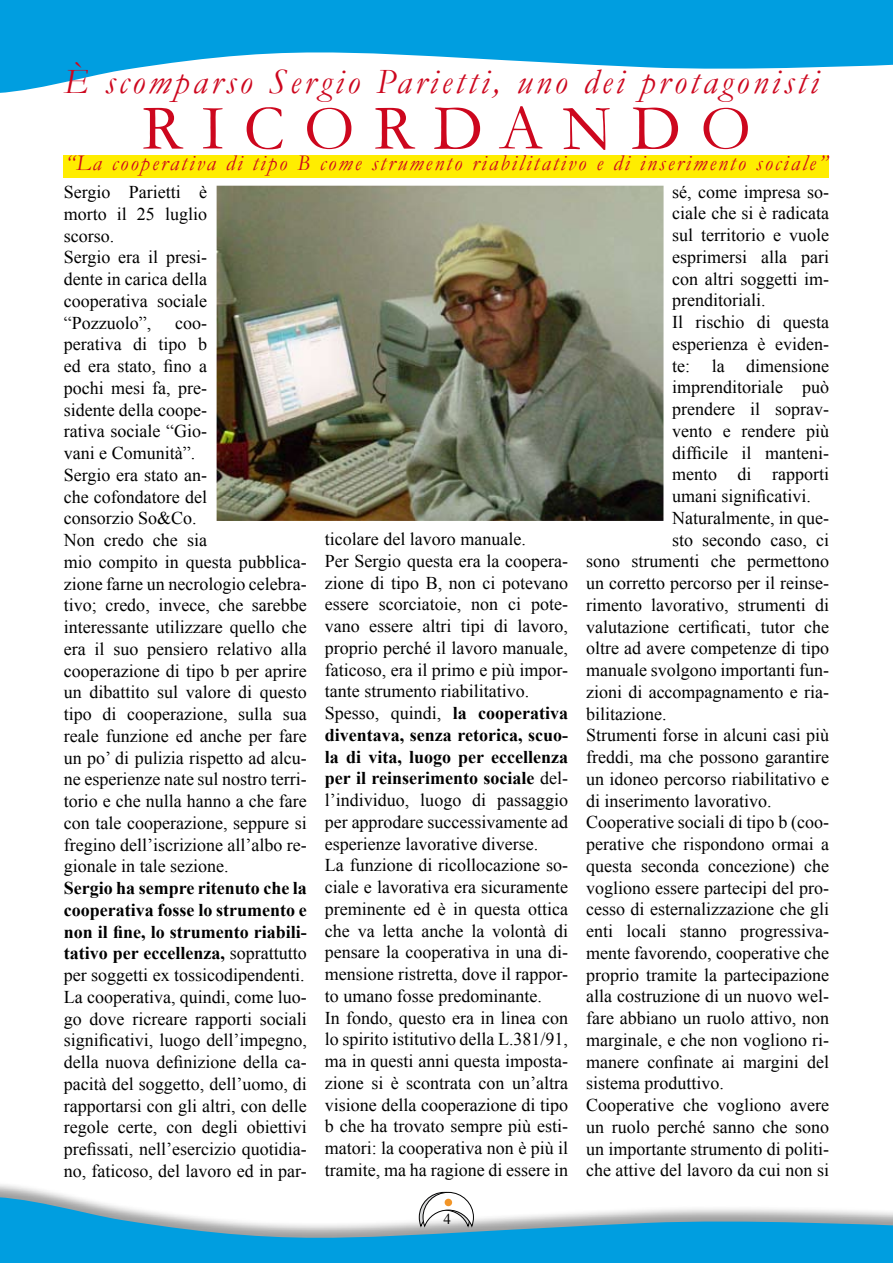
<style>
.page{position:relative;width:893px;height:1263px;background:#fff}
.page>*{position:absolute;margin:0;border:0;box-sizing:border-box;transform-origin:0 0}
.t1{font:64.5px "Garamond";letter-spacing:.3em;color:#cd071e}
.t2{font:italic 36px "Garamond";letter-spacing:.1em;color:#cd071e}
.t3{font:italic 22.5px "Garamond";letter-spacing:.1em;color:#cd071e}
.t4{font:18px/21.8px "Times New Roman";color:#000}
.t5{font:15px "Times New Roman";color:#000}
.s1{font-weight:700}
</style>
<div class="page">
<svg style="left:0;top:1195px;width:892px;height:68px;fill:#009ee0"></svg>
<svg style="left:0;top:0;width:892px;height:93px;fill:#009ee0"></svg>
<svg style="left:418px;top:1191px;width:56px;height:37px"></svg>
<div style="left:445px;top:1199px;width:7px;height:7px;background:#f29527;border-radius:50%"></div>
<svg style="left:892px;top:1212px;width:1px;height:51px"></svg>
<svg style="left:892px;top:0;width:1px;height:65px"></svg>
<img style="left:217px;top:186px;width:447px;height:335px">
<div style="left:64px;top:156px;width:765px;height:22px;background:#ffed00"></div>
<h2 class="t2" style="left:64px;top:57px;width:756px">È scomparso Sergio Parietti, uno dei protagonisti</h2>
<h1 class="t1" style="left:142px;top:85px;width:610px">RICORDANDO</h1>
<p class="t4" style="left:64px;top:181px;width:145px">Sergio Parietti è morto il 25 luglio scorso.<br>Sergio era il presi&shy;dente in carica della cooperativa sociale “Pozzuolo”,</p>
<p class="t3" style="left:64px;top:148px;width:764px">“La cooperativa di tipo B come strumento riabilitativo e di inserimento sociale”</p>
<p class="t4" style="left:672px;top:181px;width:159px">sé, come impresa so-</p>
<p class="t4" style="left:672px;top:202px;width:159px">ciale che si è radicata</p>
<p class="t4" style="left:672px;top:224px;width:159px">sul territorio e vuole</p>
<p class="t4" style="left:672px;top:246px;width:159px">esprimersi alla pari</p>
<p class="t4" style="left:672px;top:268px;width:159px">con altri soggetti im-</p>
<p class="t4" style="left:672px;top:289px;width:95px">prenditoriali.</p>
<p class="t4" style="left:672px;top:311px;width:159px">Il rischio di questa</p>
<p class="t4" style="left:672px;top:333px;width:159px">esperienza è eviden-</p>
<p class="t4" style="left:672px;top:354px;width:159px">te: la dimensione</p>
<p class="t4" style="left:672px;top:376px;width:159px">imprenditoriale può</p>
<p class="t4" style="left:672px;top:398px;width:159px">prendere il soprav-</p>
<p class="t4" style="left:672px;top:420px;width:159px">vento e rendere più</p>
<p class="t4" style="left:672px;top:441px;width:159px">difficile il manteni-</p>
<p class="t4" style="left:672px;top:463px;width:159px">mento di rapporti</p>
<p class="t4" style="left:672px;top:485px;width:141px">umani significativi.</p>
<p class="t4" style="left:672px;top:507px;width:159px">Naturalmente, in que-</p>
<p class="t4" style="left:672px;top:528px;width:159px">sto secondo caso, ci</p>
<p class="t4" style="left:586px;top:550px;width:245px">sono strumenti che permettono</p>
<p class="t4" style="left:586px;top:572px;width:245px">un corretto percorso per il reinse-</p>
<p class="t4" style="left:586px;top:594px;width:245px">rimento lavorativo, strumenti di</p>
<p class="t4" style="left:586px;top:615px;width:245px">valutazione certificati, tutor che</p>
<p class="t4" style="left:586px;top:637px;width:245px">oltre ad avere competenze di tipo</p>
<p class="t4" style="left:586px;top:659px;width:245px">manuale svolgono importanti fun-</p>
<p class="t4" style="left:586px;top:681px;width:245px">zioni di accompagnamento e ria-</p>
<p class="t4" style="left:586px;top:702px;width:82px">bilitazione.</p>
<p class="t4" style="left:586px;top:724px;width:245px">Strumenti forse in alcuni casi più</p>
<p class="t4" style="left:586px;top:746px;width:245px">freddi, ma che possono garantire</p>
<p class="t4" style="left:586px;top:768px;width:245px">un idoneo percorso riabilitativo e</p>
<p class="t4" style="left:586px;top:789px;width:187px">di inserimento lavorativo.</p>
<p class="t4" style="left:586px;top:811px;width:245px">Cooperative sociali di tipo b (coo-</p>
<p class="t4" style="left:586px;top:833px;width:245px">perative che rispondono ormai a</p>
<p class="t4" style="left:586px;top:855px;width:245px">questa seconda concezione) che</p>
<p class="t4" style="left:586px;top:876px;width:245px">vogliono essere partecipi del pro-</p>
<p class="t4" style="left:586px;top:898px;width:245px">cesso di esternalizzazione che gli</p>
<p class="t4" style="left:586px;top:920px;width:245px">enti locali stanno progressiva-</p>
<p class="t4" style="left:586px;top:942px;width:245px">mente favorendo, cooperative che</p>
<p class="t4" style="left:586px;top:963px;width:245px">proprio tramite la partecipazione</p>
<p class="t4" style="left:586px;top:985px;width:245px">alla costruzione di un nuovo wel-</p>
<p class="t4" style="left:586px;top:1007px;width:245px">fare abbiano un ruolo attivo, non</p>
<p class="t4" style="left:586px;top:1029px;width:245px">marginale, e che non vogliono ri-</p>
<p class="t4" style="left:586px;top:1050px;width:245px">manere confinate ai margini del</p>
<p class="t4" style="left:586px;top:1072px;width:140px">sistema produttivo.</p>
<p class="t4" style="left:586px;top:1094px;width:245px">Cooperative che vogliono avere</p>
<p class="t4" style="left:586px;top:1116px;width:245px">un ruolo perché sanno che sono</p>
<p class="t4" style="left:586px;top:1137px;width:245px">un importante strumento di politi-</p>
<p class="t4" style="left:586px;top:1159px;width:245px">che attive del lavoro da cui non si</p>
<p class="t4" style="left:64px;top:311px;width:245px;text-indent:111px">coo-<br>perativa di tipo b<br>ed era stato, fino a<br>pochi mesi fa, pre-<br>sidente della coope-<br>rativa sociale “Gio-<br>vani e Comunità”.<br>Sergio era stato an-<br>che cofondatore del<br>consorzio So&amp;Co.<br>Non credo che sia<br>mio compito in questa pubblica&shy;zione farne un necrologio celebra&shy;tivo; credo, invece, che sarebbe interessante utilizzare quello che era il suo pensiero relativo alla cooperazione di tipo b per aprire un dibattito sul valore di questo tipo di cooperazione, sulla sua reale funzione ed anche per fare un po’ di pulizia rispetto ad alcu&shy;ne esperienze nate sul nostro terri&shy;torio e che nulla hanno a che fare con tale cooperazione, seppure si fregino dell’iscrizione all’albo re&shy;gionale in tale sezione.</p>
<p class="t4" style="left:64px;top:877px;width:245px"><span class="s1">Sergio ha sempre ritenuto che la cooperativa fosse lo strumento e non il fine, lo strumento riabili&shy;tativo per eccellenza,</span> soprattutto per soggetti ex tossicodipendenti.<br>La cooperativa, quindi, come luo&shy;go dove ricreare rapporti sociali significativi, luogo dell’impegno, della nuova definizione della ca&shy;pacità del soggetto, dell’uomo, di rapportarsi con gli altri, con delle regole certe, con degli obiettivi prefissati, nell’esercizio quotidia&shy;no, faticoso, del lavoro ed in par-</p>
<p class="t4" style="left:325px;top:528px;width:245px">ticolare del lavoro manuale.<br>Per Sergio questa era la coopera&shy;zione di tipo B, non ci potevano essere scorciatoie, non ci pote&shy;vano essere altri tipi di lavoro, proprio perché il lavoro manuale, faticoso, era il primo e più impor&shy;tante strumento riabilitativo.<br>Spesso, quindi, <span class="s1">la cooperativa diventava, senza retorica, scuo&shy;la di vita, luogo per eccellenza per il reinserimento sociale</span> del&shy;l’individuo, luogo di passaggio per approdare successivamente ad esperienze lavorative diverse.<br>La funzione di ricollocazione so&shy;ciale e lavorativa era sicuramente preminente ed è in questa ottica che va letta anche la volontà di pensare la cooperativa in una di&shy;mensione ristretta, dove il rappor&shy;to umano fosse predominante.<br>In fondo, questo era in linea con lo spirito istitutivo della L.381/91, ma in questi anni questa imposta&shy;zione si è scontrata con un’altra visione della cooperazione di tipo b che ha trovato sempre più esti&shy;matori: la cooperativa non è più il tramite, ma ha ragione di essere in</p>
<p class="t5" style="left:444px;top:1209px;width:9px">4</p>
</div>
